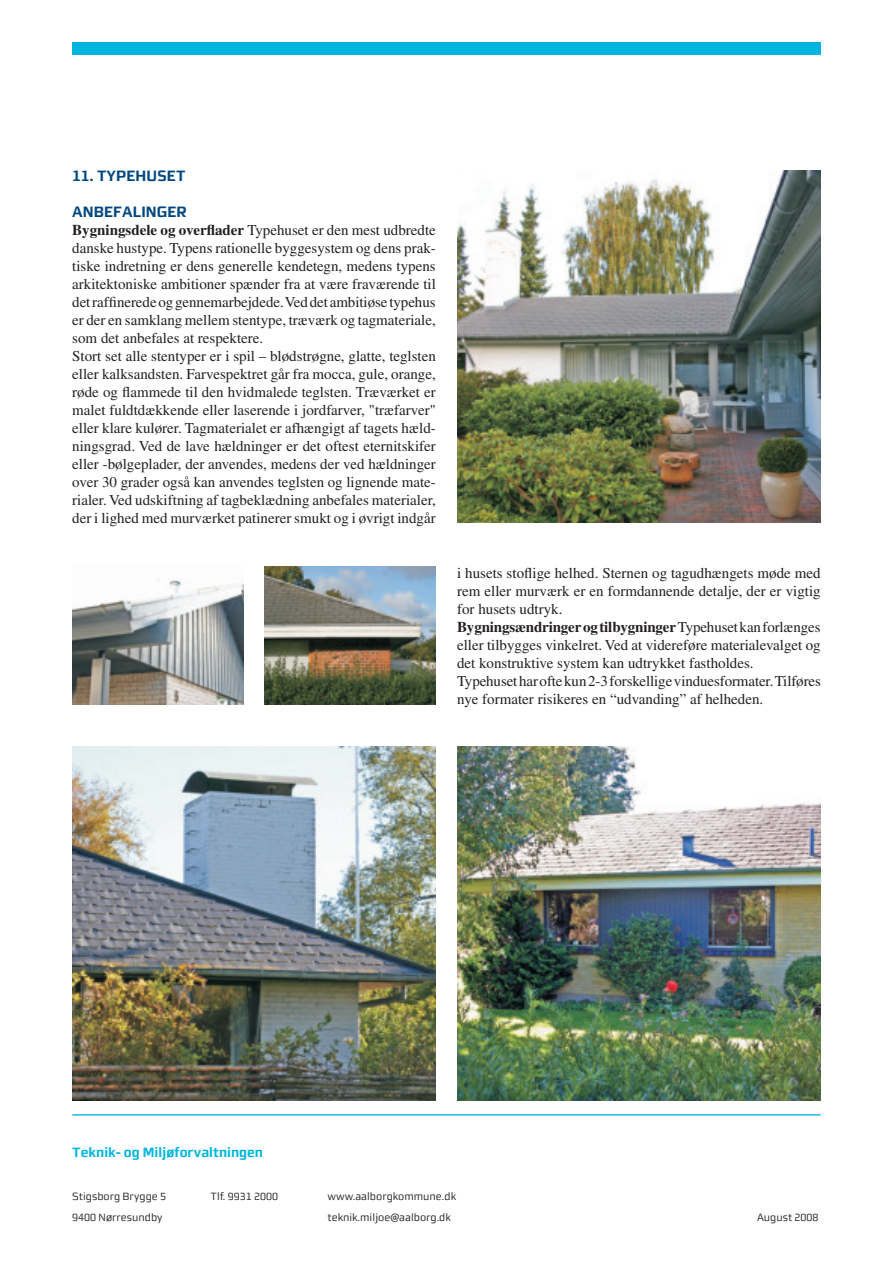
<style>
.page{position:relative;width:893px;height:1263px;background:#fff}
.page>*{position:absolute;margin:0;border:0;box-sizing:border-box;transform-origin:0 0}
.t1{font:15px/18px "Times";color:#231f20}
.t2{font:700 15px "Morgan Sn Lining";color:#00477f}
.t3{font:700 13.5px "Morgan Sn Lining";color:#00b6de}
.t4{font:10.5px "Morgan Sn Lining";color:#231f20}
.s1{font-weight:700}
</style>
<div class="page">
<div style="left:72px;top:43px;width:749px;height:12px;background:#00b6de"></div>
<hr style="left:72px;top:1114px;width:749px;height:1px;background:#00b6de">
<img style="left:457px;top:170px;width:364px;height:353px">
<img style="left:72px;top:579px;width:171px;height:125px">
<img style="left:265px;top:566px;width:171px;height:138px">
<img style="left:72px;top:746px;width:364px;height:354px">
<img style="left:457px;top:746px;width:364px;height:354px">
<p class="t2" style="left:72px;top:169px;width:115px">11. TYPEHUSET</p>
<p class="t2" style="left:72px;top:205px;width:116px">ANBEFALINGER</p>
<p class="t1" style="left:72px;top:222px;width:365px"><span class="s1">Bygningsdele og overflader</span> Typehuset er den mest udbredte danske hustype. Typens rationelle byggesystem og dens prak&shy;tiske indretning er dens generelle kendetegn, medens typens arkitektoniske ambitioner spænder fra at være fraværende til det raffinerede og gennemarbejdede. Ved det ambitiøse typehus er der en samklang mellem stentype, træværk og tagmateriale, som det anbefales at respektere.<br>Stort set alle stentyper er i spil – blødstrøgne, glatte, teglsten eller kalksandsten. Farvespektret går fra mocca, gule, orange, røde og flammede til den hvidmalede teglsten. Træværket er malet fuldtdækkende eller laserende i jordfarver, "træfarver" eller klare kulører. Tagmaterialet er afhængigt af tagets hæld&shy;ningsgrad. Ved de lave hældninger er det oftest eternitskifer eller -bølgeplader, der anvendes, medens der ved hældninger over 30 grader også kan anvendes teglsten og lignende mate&shy;rialer. Ved udskiftning af tagbeklædning anbefales materialer, der i lighed med murværket patinerer smukt og i øvrigt indgår</p>
<p class="t1" style="left:457px;top:565px;width:365px">i husets stoflige helhed. Sternen og tagudhængets møde med rem eller murværk er en formdannende detalje, der er vigtig for husets udtryk.<br><span class="s1">Bygningsændringer og tilbygninger</span> Typehuset kan forlænges eller tilbygges vinkelret. Ved at videreføre materialevalget og det konstruktive system kan udtrykket fastholdes.<br>Typehuset har ofte kun 2-3 forskellige vinduesformater. Tilføres nye formater risikeres en “udvanding” af helheden.</p>
<p class="t3" style="left:72px;top:1147px;width:192px">Teknik- og Miljøforvaltningen</p>
<p class="t4" style="left:72px;top:1192px;width:95px">Stigsborg Brygge 5</p>
<p class="t4" style="left:211px;top:1192px;width:69px">Tlf. 9931 2000</p>
<p class="t4" style="left:327px;top:1192px;width:130px">www.aalborgkommune.dk</p>
<p class="t4" style="left:72px;top:1213px;width:92px">9400 Nørresundby</p>
<p class="t4" style="left:327px;top:1213px;width:125px">teknik.miljoe@aalborg.dk</p>
<p class="t4" style="left:757px;top:1213px;width:63px">August 2008</p>
</div>
